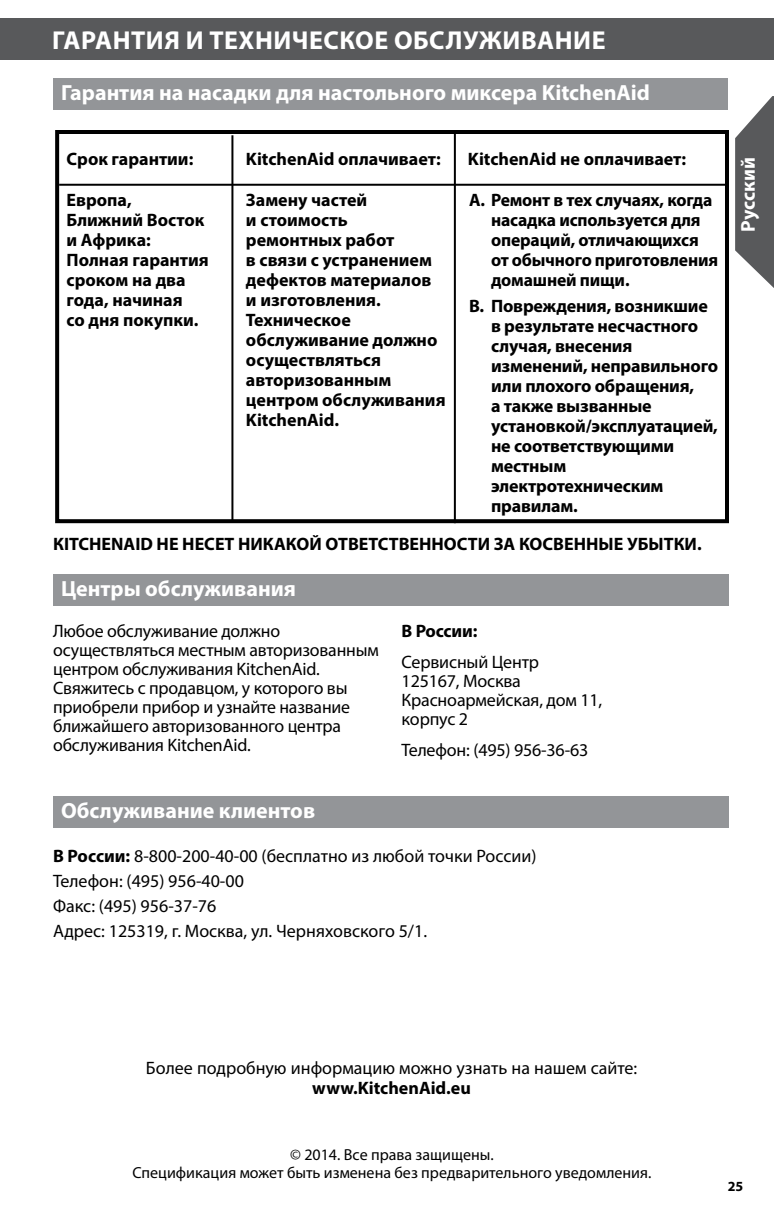
<style>
.page{position:relative;width:774px;height:1224px;background:#fff}
.page>*{position:absolute;margin:0;border:0;box-sizing:border-box;transform-origin:0 0}
.t1{font:700 26px "Myriad Pro";letter-spacing:.02em;color:#fff}
.t2{font:700 22px "Myriad Pro";color:#fff}
.t3{font:700 20px "Myriad Pro";color:#fff}
.t4{font:700 18px/20px "Myriad Pro";color:#000}
.t5{font:18px/19px "Myriad Pro";letter-spacing:-.01em;color:#000}
.t6{font:16px/18px "Myriad Pro";color:#000;text-align:center}
.t7{font:700 14px "Myriad Pro";color:#000}
.s1{font-weight:700}
</style>
<div class="page">
<svg style="left:735px;top:96px;width:39px;height:192px"></svg>
<div style="left:0;top:18px;width:774px;height:42px;background:#58595b"></div>
<div style="left:53px;top:78px;width:675px;height:32px;background:#939598"></div>
<div style="left:55px;top:130px;width:674px;height:393px;border:4px solid #000"></div>
<hr style="left:231px;top:135px;width:2px;height:386px;background:#000">
<hr style="left:454px;top:131px;width:2px;height:392px;background:#000">
<hr style="left:59px;top:184px;width:670px;height:2px;background:#000">
<div style="left:53px;top:796px;width:676px;height:32px;background:#939598"></div>
<div style="left:53px;top:574px;width:676px;height:32px;background:#939598"></div>
<h1 class="t1" style="left:52px;top:23px;width:555px">гарантия и технич еское обслуживание</h1>
<p class="t2" style="left:61px;top:78px;width:590px">Гарантия на насадки для настольного миксера KitchenAid</p>
<p class="t4" style="left:67px;top:148px;width:128px">Срок гарантии:</p>
<p class="t4" style="left:246px;top:148px;width:196px">KitchenAid оплачивает:</p>
<p class="t4" style="left:468px;top:148px;width:220px">KitchenAid не оплачивает:</p>
<p class="t4" style="left:67px;top:190px;width:144px">Европа,<br>Ближний Восток и Африка:<br>Полная гарантия сроком на два года, начиная<br>со дня покупки.</p>
<p class="t4" style="left:246px;top:190px;width:201px">Замену частей<br>и стоимость ремонтных работ<br>в связи с устранением дефектов материалов и изготовления.<br>Техническое обслуживание должно осуществляться авторизованным центром обслуживания<br>KitchenAid.</p>
<p class="t4" style="left:491px;top:190px;width:229px;text-indent:-22px">A. Ремонт в тех случаях, когда насадка используется для операций, отличающихся от обычного приготовления домашней пищи.</p>
<p class="t4" style="left:491px;top:296px;width:229px;text-indent:-22px">B. Повреждения, возникшие в результате несчастного случая, внесения изменений, неправильного или плохого обращения,<br>а также вызванные установкой/эксплуатацией, не соответствующими местным электротехническим правилам.</p>
<p class="t4" style="left:53px;top:534px;width:28px">КIТСНЕ</p>
<p class="t4" style="left:111px;top:534px;width:83px">NАID НЕ НЕСЕТ</p>
<p class="t4" style="left:238px;top:534px;width:38px">НИКАКОЙ</p>
<p class="t4" style="left:325px;top:534px;width:12px">ОТВЕТСТВЕННОСТ</p>
<p class="t4" style="left:478px;top:534px;width:54px">И ЗА КОСВЕННЫЕ</p>
<p class="t4" style="left:627px;top:534px;width:13px">УБЫТК</p>
<p class="t4" style="left:685px;top:534px;width:19px">И.</p>
<p class="t2" style="left:61px;top:574px;width:237px">Центры обслуживания</p>
<p class="t5" style="left:53px;top:621px;width:327px">Любое обслуживание должно осуществляться местным авторизованным центром обслуживания KitchenAid.<br>Свяжитесь с продавцом, у которого вы приобрели прибор и узнайте название ближайшего авторизованного центра обслуживания KitchenAid.</p>
<p class="t4" style="left:402px;top:620px;width:77px">В России:</p>
<p class="t5" style="left:402px;top:652px;width:202px">Сервисный Центр<br>125167, Москва<br>Красноармейская, дом 11, корпус 2</p>
<p class="t5" style="left:402px;top:740px;width:188px">Телефон: (495) 956-36-63</p>
<p class="t2" style="left:61px;top:796px;width:256px">Обслуживание клиентов</p>
<p class="t5" style="left:53px;top:843px;width:485px;line-height:25px"><span class="s1">В России:</span> 8-800-200-40-00 (бесплатно из любой точки России)<br>Телефон: (495) 956-40-00<br>Факс: (495) 956-37-76<br>Адрес: 125319, г. Москва, ул. Черняховского 5/1.</p>
<p class="t3" style="left:735px;top:232px;width:76px;rotate:-90deg">Русский</p>
<p class="t5" style="left:146px;top:1058px;width:493px">Более подробную информацию можно узнать на нашем сайте:</p>
<p class="t4" style="left:312px;top:1077px;width:160px">www.KitchenAid.eu</p>
<p class="t6" style="left:132px;top:1146px;width:519px">© 2014. Все права защищены.<br>Спецификация может быть изменена без предварительного уведомления.</p>
<p class="t7" style="left:728px;top:1178px;width:17px">25</p>
</div>
